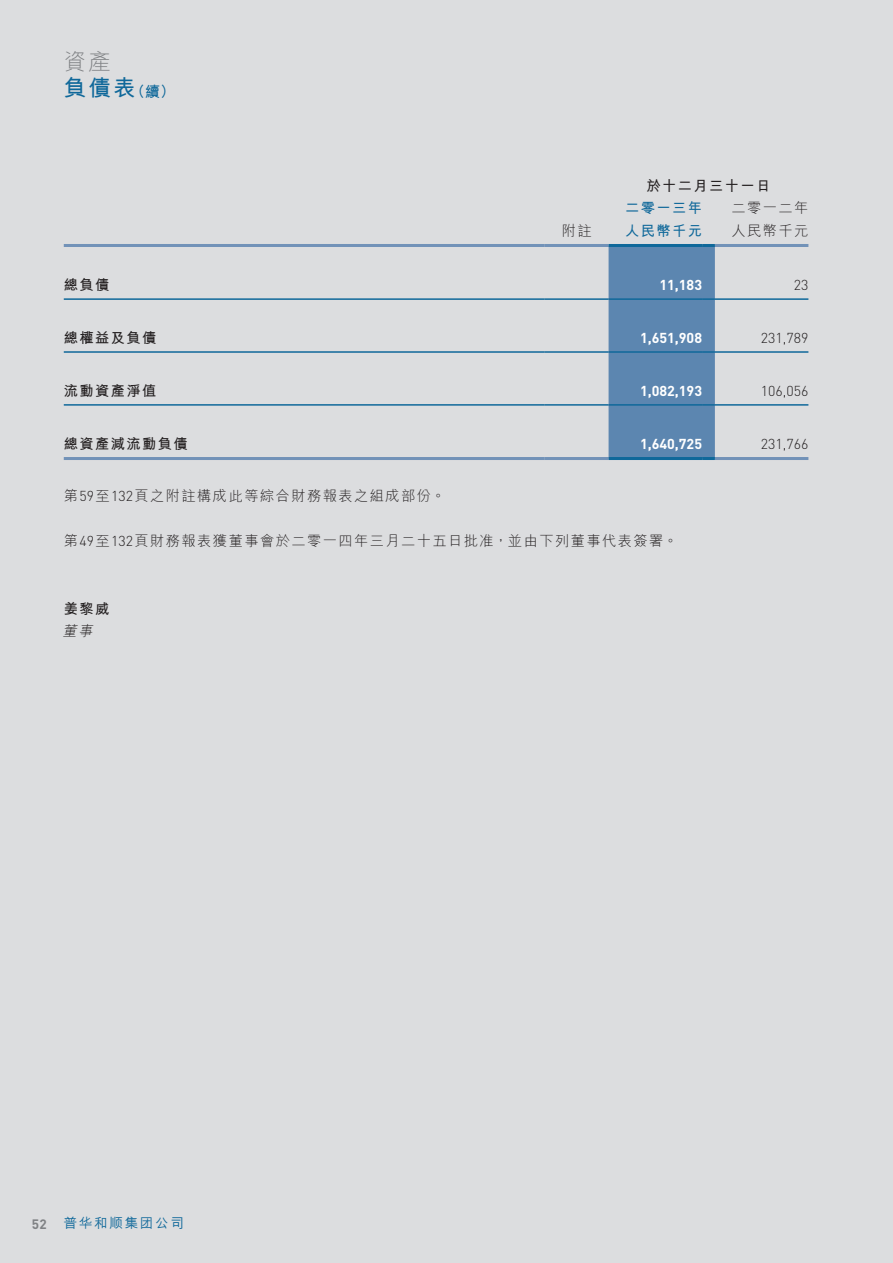
<style>
.page{position:relative;width:893px;height:1263px;background:#dcdddf}
.page>*{position:absolute;margin:0;border:0;box-sizing:border-box;transform-origin:0 0}
.t1{font:700 22.5px/25.5px "M Hei HK";color:#0f689a}
.t2{font:300 14.25px "M Hei HK";letter-spacing:.1em;color:#231f20}
.t3{font:700 14.25px "M Hei HK";letter-spacing:.1em;color:#231f20}
.t4{font:700 14.25px "DIN Pro";color:#fff}
.t5{font:300 14.25px "DIN Pro";color:#231f20}
.t6{font:700 14.25px "M Hei HK";letter-spacing:.1em;color:#0f689a}
.t7{font:italic 300 14.25px "M Hei HK";color:#231f20}
.t8{font:500 13.5px "M Hei HKS";letter-spacing:.13em;color:#0f689a}
.t9{font:700 13.5px "DIN Pro";color:#808285}
.s1{font-weight:300;color:#808285}
.s2{font-size:15px}
.s3{font-family:"DIN Pro"}
</style>
<div class="page">
<hr style="left:64px;top:298px;width:481px;height:2px;background:#0f689a">
<hr style="left:545px;top:298px;width:64px;height:2px;background:#0f689a">
<hr style="left:715px;top:298px;width:93px;height:2px;background:#0f689a">
<hr style="left:64px;top:351px;width:481px;height:2px;background:#0f689a">
<hr style="left:545px;top:351px;width:64px;height:2px;background:#0f689a">
<hr style="left:715px;top:351px;width:93px;height:2px;background:#0f689a">
<hr style="left:64px;top:404px;width:481px;height:2px;background:#0f689a">
<hr style="left:545px;top:404px;width:64px;height:2px;background:#0f689a">
<hr style="left:715px;top:404px;width:93px;height:2px;background:#0f689a">
<hr style="left:64px;top:457px;width:481px;height:3px;background:#7292b8">
<hr style="left:545px;top:457px;width:64px;height:3px;background:#7292b8">
<hr style="left:715px;top:457px;width:93px;height:3px;background:#7292b8">
<hr style="left:64px;top:244px;width:481px;height:3px;background:#7292b8">
<hr style="left:545px;top:244px;width:64px;height:3px;background:#7292b8">
<hr style="left:715px;top:244px;width:93px;height:3px;background:#7292b8">
<div style="left:609px;top:244px;width:106px;height:216px;background:#5c86b0"></div>
<h1 class="t1" style="left:64px;top:47px;width:113px"><span class="s1">資產<br></span>負債表<span class="s2">（續）</span></h1>
<p class="t3" style="left:646px;top:175px;width:125px">於十二月三十一日</p>
<p class="t6" style="left:625px;top:198px;width:78px">二零一三年</p>
<p class="t2" style="left:731px;top:201px;width:78px">二零一二年</p>
<p class="t2" style="left:562px;top:223px;width:31px">附註</p>
<p class="t6" style="left:625px;top:220px;width:78px">人民幣千元</p>
<p class="t2" style="left:731px;top:223px;width:78px">人民幣千元</p>
<p class="t3" style="left:64px;top:275px;width:47px">總負債</p>
<p class="t4" style="left:659px;top:275px;width:44px">11,183</p>
<p class="t5" style="left:794px;top:275px;width:16px">23</p>
<p class="t3" style="left:64px;top:327px;width:94px">總權益及負債</p>
<p class="t4" style="left:640px;top:328px;width:64px">1,651,908</p>
<p class="t5" style="left:761px;top:328px;width:49px">231,789</p>
<p class="t3" style="left:64px;top:380px;width:94px">流動資產淨值</p>
<p class="t4" style="left:640px;top:381px;width:64px">1,082,193</p>
<p class="t5" style="left:761px;top:381px;width:49px">106,056</p>
<p class="t3" style="left:64px;top:433px;width:125px">總資產減流動負債</p>
<p class="t4" style="left:640px;top:434px;width:64px">1,640,725</p>
<p class="t5" style="left:761px;top:434px;width:49px">231,766</p>
<p class="t2" style="left:64px;top:489px;width:383px">第<span class="s3">59</span>至<span class="s3">132</span>頁之附註構成此等綜合財務報表之組成部份。</p>
<p class="t2" style="left:64px;top:534px;width:615px">第<span class="s3">49</span>至<span class="s3">132</span>頁財務報表獲董事會於二零一四年三月二十五日批准，並由下列董事代表簽署。</p>
<p class="t3" style="left:64px;top:598px;width:47px">姜黎威</p>
<p class="t7" style="left:63px;top:624px;width:34px">董事</p>
<p class="t9" style="left:32px;top:1215px;width:16px">52</p>
<p class="t8" style="left:64px;top:1213px;width:122px">普華和順集團公司</p>
</div>
